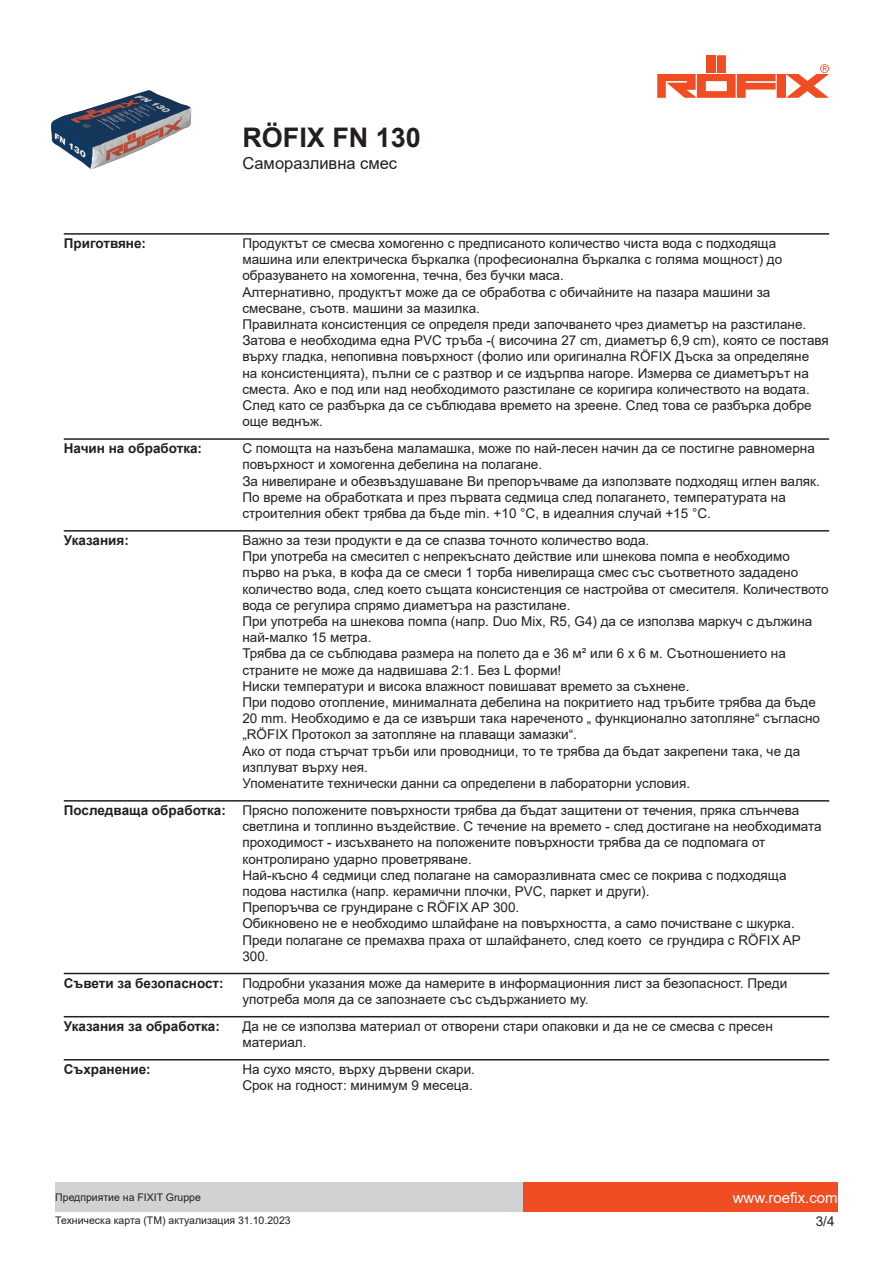
<style>
.page{position:relative;width:893px;height:1263px;background:#fff}
.page>*{position:absolute;margin:0;border:0;box-sizing:border-box;transform-origin:0 0}
.t1{font:700 27px "Arial";color:#231f20}
.t2{font:16.5px "Arial";color:#231f20}
.t3{font:15px "Arial";color:#fff}
.t4{font:13.5px/16.2px "Arial";color:#231f20}
.t5{font:700 13.5px "Arial";color:#231f20}
.t6{font:10.5px "Arial";color:#231f20}
.s1{font-weight:700}
</style>
<div class="page">
<img style="left:51px;top:90px;width:140px;height:79px">
<div style="left:717px;top:55px;width:9px;height:18px;background:#f04d22"></div>
<div style="left:707px;top:55px;width:9px;height:18px;background:#f04d22"></div>
<svg style="left:657px;top:64px;width:172px;height:34px"></svg>
<div style="left:523px;top:1182px;width:315px;height:30px;background:#f04d22"></div>
<div style="left:55px;top:1182px;width:468px;height:30px;background:#d1d2d4"></div>
<hr style="left:64px;top:233px;width:765px;height:2px;background:#231f20">
<hr style="left:64px;top:438px;width:765px;height:2px;background:#231f20">
<hr style="left:64px;top:530px;width:765px;height:2px;background:#231f20">
<hr style="left:64px;top:800px;width:765px;height:1px;background:#231f20">
<hr style="left:64px;top:973px;width:765px;height:1px;background:#231f20">
<hr style="left:64px;top:1016px;width:765px;height:1px;background:#231f20">
<hr style="left:64px;top:1059px;width:765px;height:1px;background:#231f20">
<h1 class="t1" style="left:242px;top:119px;width:180px">RÖFIX FN 130</h1>
<p class="t2" style="left:242px;top:152px;width:156px">Саморазливна смес</p>
<p class="t5" style="left:64px;top:234px;width:84px">Приготвяне:</p>
<p class="t4" style="left:242px;top:235px;width:588px">Продуктът се смесва хомогенно с предписаното количество чиста вода с подходяща машина или електрическа бъркалка (професионална бъркалка с голяма мощност) до образуването на хомогенна, течна, без бучки маса.<br>Алтернативно, продуктът може да се обработва с обичайните на пазара машини за смесване, съотв. машини за мазилка.<br>Правилната консистенция се определя преди започването чрез диаметър на разстилане.<br>Затова е необходима една PVC тръба -( височина 27 cm, диаметър 6,9 cm), която се поставя върху гладка, непопивна повърхност (фолио или оригинална RÖFIX Дъска за определяне<br>на консистенцията), пълни се с разтвор и се издърпва нагоре. Измерва се диаметърът на сместа. Ако е под или над необходимото разстилане се коригира количеството на водата.<br>След като се разбърка да се съблюдава времето на зреене. След това се разбърка добре още веднъж.</p>
<p class="t5" style="left:64px;top:439px;width:140px">Начин на обработка:</p>
<p class="t4" style="left:242px;top:440px;width:579px">С помощта на назъбена маламашка, може по най-лесен начин да се постигне равномерна повърхност и хомогенна дебелина на полагане.<br>За нивелиране и обезвъздушаване Ви препоръчваме да използвате подходящ иглен валяк.<br>По време на обработката и през първата седмица след полагането, температурата на строителния обект трябва да бъде min. +10 °C, в идеалния случай +15 °C.</p>
<p class="t5" style="left:64px;top:531px;width:67px">Указания:</p>
<p class="t4" style="left:242px;top:532px;width:588px">Важно за тези продукти е да се спазва точното количество вода.<br>При употреба на смесител с непрекъснато действие или шнекова помпа е необходимо първо на ръка, в кофа да се смеси 1 торба нивелираща смес със съответното зададено количество вода, след което същата консистенция се настройва от смесителя. Количеството вода се регулира спрямо диаметъра на разстилане.<br>При употреба на шнекова помпа (напр. Duo Mix, R5, G4) да се използва маркуч с дължина най-малко 15 метра.<br>Трябва да се съблюдава размера на полето да е 36 м² или 6 х 6 м. Съотношението на страните не може да надвишава 2:1. Без L форми!<br>Ниски температури и висока влажност повишават времето за съхнене.<br>При подово отопление, минималната дебелина на покритието над тръбите трябва да бъде 20 mm. Необходимо е да се извърши така нареченото „ функционално затопляне“ съгласно „RÖFIX Протокол за затопляне на плаващи замазки“.<br>Ако от пода стърчат тръби или проводници, то те трябва да бъдат закрепени така, че да изплуват върху нея.<br>Упоменатите технически данни са определени в лабораторни условия.</p>
<p class="t4" style="left:242px;top:802px;width:581px;text-indent:-179px"><span class="s1">Последваща обработка:</span> Прясно положените повърхности трябва да бъдат защитени от течения, пряка слънчева светлина и топлинно въздействие. С течение на времето - след достигане на необходимата проходимост - изсъхването на положените повърхности трябва да се подпомага от контролирано ударно проветряване.<br>Най-късно 4 седмици след полагане на саморазливната смес се покрива с подходяща подова настилка (напр. керамични плочки, PVC, паркет и други).<br>Препоръчва се грундиране с RÖFIX AP 300.<br>Обикновено не е необходимо шлайфане на повърхността, а само почистване с шкурка.<br>Преди полагане се премахва праха от шлайфането, след което се грундира с RÖFIX AP 300.</p>
<p class="t5" style="left:64px;top:973px;width:161px">Съвети за безопасност:</p>
<p class="t4" style="left:242px;top:975px;width:546px">Подробни указания може да намерите в информационния лист за безопасност. Преди употреба моля да се запознаете със съдържанието му.</p>
<p class="t5" style="left:64px;top:1016px;width:158px">Указания за обработка:</p>
<p class="t4" style="left:242px;top:1018px;width:532px">Да не се използва материал от отворени стари опаковки и да не се смесва с прeсен материал.</p>
<p class="t5" style="left:64px;top:1059px;width:88px">Съхранение:</p>
<p class="t4" style="left:242px;top:1061px;width:234px">На сухо място, върху дървени скари.<br>Срок на годност: минимум 9 месеца.</p>
<p class="t6" style="left:55px;top:1190px;width:147px">Предприятие на FIXIT Gruppe</p>
<p class="t3" style="left:733px;top:1187px;width:107px">www.roefix.com</p>
<p class="t6" style="left:55px;top:1213px;width:237px">Техническа карта (TM) актуализация 31.10.2023</p>
<p class="t4" style="left:816px;top:1213px;width:20px">3/4</p>
</div>
